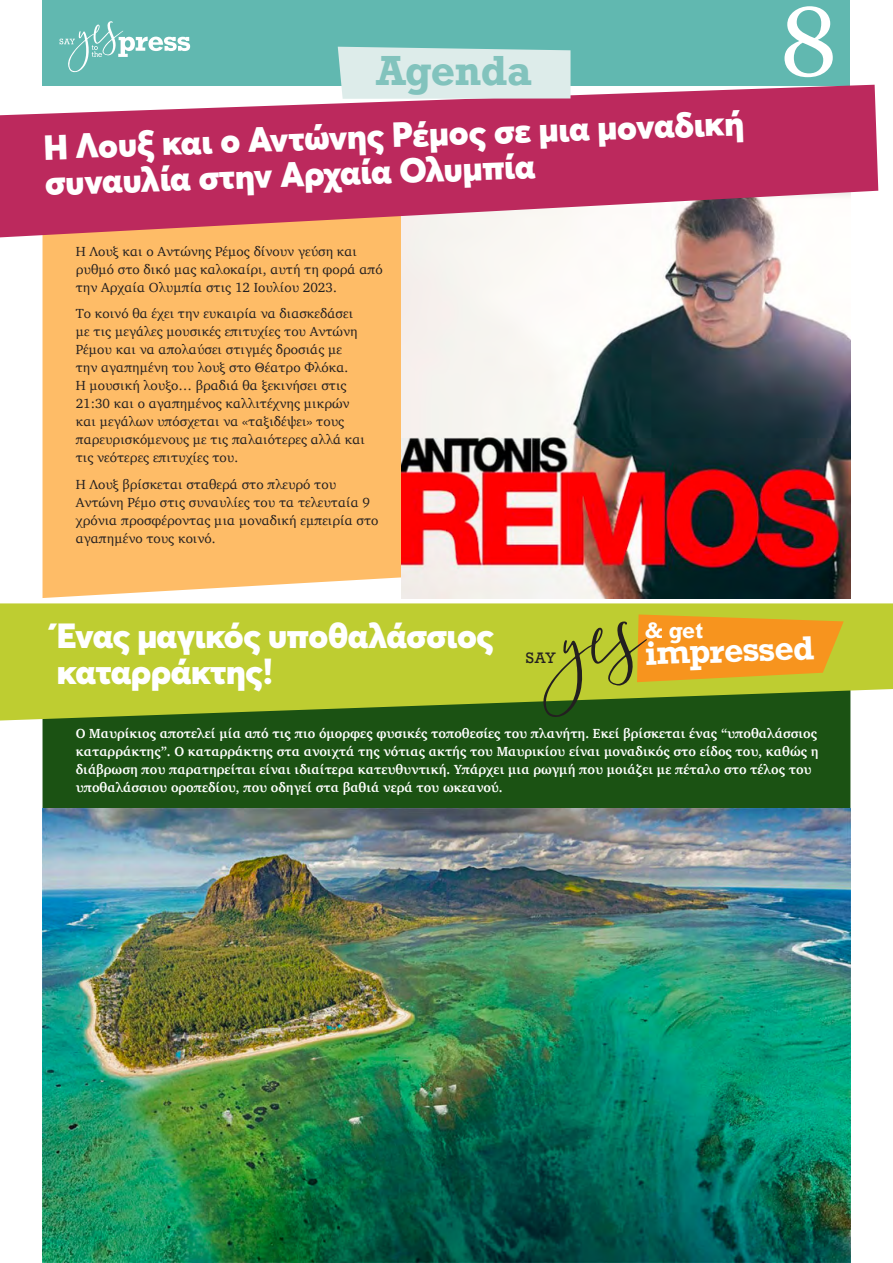
<style>
.page{position:relative;width:893px;height:1263px;background:#fff}
.page>*{position:absolute;margin:0;border:0;box-sizing:border-box;transform-origin:0 0}
.t1{font:97.5px "Georgia";color:#fff}
.t2{font:700 39.6px "Rockwell";letter-spacing:-.015em;color:#82c3bd}
.t3{font:900 34.5px/36px "Averta";letter-spacing:-.01em;color:#fff}
.t4{font:700 31.5px "Rockwell";color:#fff}
.t5{font:700 21px "Rockwell";color:#fff}
.t6{font:14.25px "Rockwell";color:#231f20}
.t7{font:13.5px/18px "Charter";color:#231f20}
.t8{font:700 13.5px/18px "Charter";color:#fff;scale:.96 1}
</style>
<div class="page">
<div style="left:43px;top:237px;width:358px;height:361px;background:#febc67"></div>
<img style="left:401px;top:237px;width:449px;height:361px">
<div style="left:43px;top:0;width:807px;height:85px;background:#61b8b0"></div>
<svg style="left:60px;top:21px;width:130px;height:51px"></svg>
<div style="left:43px;top:720px;width:807px;height:88px;background:#1b5213"></div>
<svg style="left:0;top:85px;width:878px;height:152px;fill:#bc295d"></svg>
<svg style="left:0;top:603px;width:893px;height:117px;background:#b2c433"></svg>
<svg style="left:543px;top:614px;width:301px;height:103px;background:#ac9823"></svg>
<div style="left:338px;top:47px;width:232px;height:52px;background:#ddecea"></div>
<img style="left:43px;top:808px;width:807px;height:455px">
<h2 class="t2" style="left:376px;top:45px;width:157px">Agenda</h2>
<h3 class="t3" style="left:43px;top:129px;width:702px;rotate:-2deg">H Λουξ και ο Αντώνης Ρέμος σε μια μοναδική συναυλία στην Αρχαία Ολυμπία</h3>
<p class="t7" style="left:76px;top:242px;width:308px">Η Λουξ και ο Αντώνης Ρέμος δίνουν γεύση και ρυθμό στο δικό μας καλοκαίρι, αυτή τη φορά από την Αρχαία Ολυμπία στις 12 Ιουλίου 2023.</p>
<p class="t7" style="left:76px;top:304px;width:291px">Το κοινό θα έχει την ευκαιρία να διασκεδάσει με τις μεγάλες μουσικές επιτυχίες του Αντώνη Ρέμου και να απολαύσει στιγμές δροσιάς με την αγαπημένη του λουξ στο Θέατρο Φλόκα.<br>Η μουσική λουξο… βραδιά θα ξεκινήσει στις 21:30 και ο αγαπημένος καλλιτέχνης μικρών και μεγάλων υπόσχεται να «ταξιδέψει» τους παρευρισκόμενους με τις παλαιότερες αλλά και τις νεότερες επιτυχίες του.</p>
<p class="t7" style="left:76px;top:475px;width:304px">Η Λουξ βρίσκεται σταθερά στο πλευρό του Αντώνη Ρέμο στις συναυλίες του τα τελευταία 9 χρόνια προσφέροντας μια μοναδική εμπειρία στο αγαπημένο τους κοινό.</p>
<h1 class="t1" style="left:780px;top:-29px;width:60px">8</h1>
<h3 class="t3" style="left:57px;top:618px;width:438px">Ένας μαγικός υποθαλάσσιος καταρράκτης!</h3>
<h3 class="t5" style="left:645px;top:617px;width:60px">&amp; get</h3>
<h3 class="t4" style="left:644px;top:633px;width:171px;rotate:-2deg">impressed</h3>
<p class="t6" style="left:526px;top:649px;width:32px">SAY</p>
<p class="t8" style="left:76px;top:724px;width:775px">Ο Μαυρίκιος αποτελεί μία από τις πιο όμορφες φυσικές τοποθεσίες του πλανήτη. Εκεί βρίσκεται ένας “υποθαλάσσιος καταρράκτης”. Ο καταρράκτης στα ανοιχτά της νότιας ακτής του Μαυρικίου είναι μοναδικός στο είδος του, καθώς η διάβρωση που παρατηρείται είναι ιδιαίτερα κατευθυντική. Υπάρχει μια ρωγμή που μοιάζει με πέταλο στο τέλος του υποθαλάσσιου οροπεδίου, που οδηγεί στα βαθιά νερά του ωκεανού.</p>
</div>
